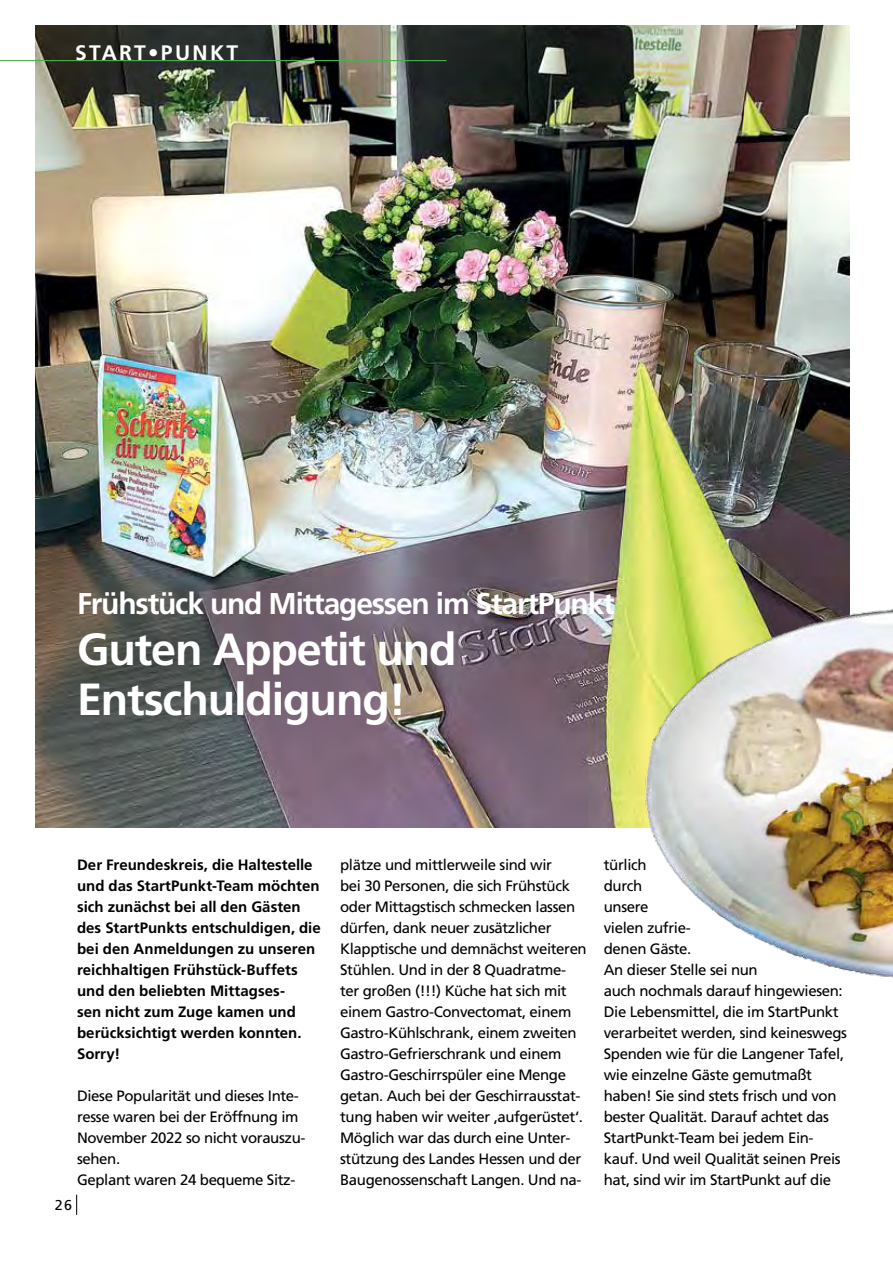
<style>
.page{position:relative;width:893px;height:1263px;background:#fff}
.page>*{position:absolute;margin:0;border:0;box-sizing:border-box;transform-origin:0 0}
.t1{font:700 45px/50.7px "Frutiger LT Std";letter-spacing:-.025em;color:#fff}
.t2{font:700 30px "Frutiger LT Std";letter-spacing:-.04em;color:#fff}
.t3{font:700 21px "Frutiger LT Std";letter-spacing:.115em;color:#fff}
.t4{font:15px/21px "Frutiger LT Std";letter-spacing:-.025em;color:#000}
.t5{font:700 15px/21px "Frutiger LT Std";color:#000}
.t6{font:14.25px "Frutiger LT Std";color:#000}
</style>
<div class="page">
<svg style="left:76px;top:1195px;width:1px;height:20px"></svg>
<img style="left:36px;top:26px;width:813px;height:802px">
<hr style="left:0;top:60px;width:446px;height:1px;background:#4caf51">
<img style="left:639px;top:604px;width:254px;height:374px">
<h3 class="t3" style="left:75px;top:41px;width:164px">START•PUNKT</h3>
<h2 class="t2" style="left:77px;top:586px;width:539px">Frühstück und Mittagessen im StartPunkt</h2>
<h1 class="t1" style="left:77px;top:624px;width:381px">Guten Appetit und<br>Entschuldigung!</h1>
<p class="t5" style="left:77px;top:855px;width:245px">Der Freundeskreis, die Haltestelle und das StartPunkt-Team möchten sich zunächst bei all den Gästen des StartPunkts entschuldigen, die bei den Anmeldungen zu unseren reichhaltigen Frühstück-Buffets und den beliebten Mittagses-<br>sen nicht zum Zuge kamen und berücksichtigt werden konnten.<br>Sorry!</p>
<p class="t4" style="left:77px;top:1086px;width:230px">Diese Popularität und dieses Inte&shy;resse waren bei der Eröffnung im<br>November 2022 so nicht vorauszu&shy;sehen.<br>Geplant waren 24 bequeme Sitz-</p>
<p class="t6" style="left:55px;top:1197px;width:18px">26</p>
<p class="t4" style="left:340px;top:855px;width:248px">plätze und mittlerweile sind wir<br>bei 30 Personen, die sich Frühstück oder Mittagstisch schmecken lassen dürfen, dank neuer zusätzlicher Klapptische und demnächst weiteren Stühlen. Und in der 8 Quadratme&shy;ter großen (!!!) Küche hat sich mit einem Gastro-Convectomat, einem Gastro-Kühlschrank, einem zweiten Gastro-Gefrierschrank und einem Gastro-Geschirrspüler eine Menge getan. Auch bei der Geschirrausstat&shy;tung haben wir weiter ‚aufgerüstet‘.<br>Möglich war das durch eine Unter&shy;stützung des Landes Hessen und der Baugenossenschaft Langen. Und na-</p>
<p class="t4" style="left:604px;top:855px;width:245px">türlich<br>durch<br>unsere<br>vielen zufrie-<br>denen Gäste.<br>An dieser Stelle sei nun<br>auch nochmals darauf hingewiesen:<br>Die Lebensmittel, die im StartPunkt verarbeitet werden, sind keineswegs<br>Spenden wie für die Langener Tafel, wie einzelne Gäste gemutmaßt haben! Sie sind stets frisch und von bester Qualität. Darauf achtet das<br>StartPunkt-Team bei jedem Ein&shy;kauf. Und weil Qualität seinen Preis hat, sind wir im StartPunkt auf die</p>
</div>
